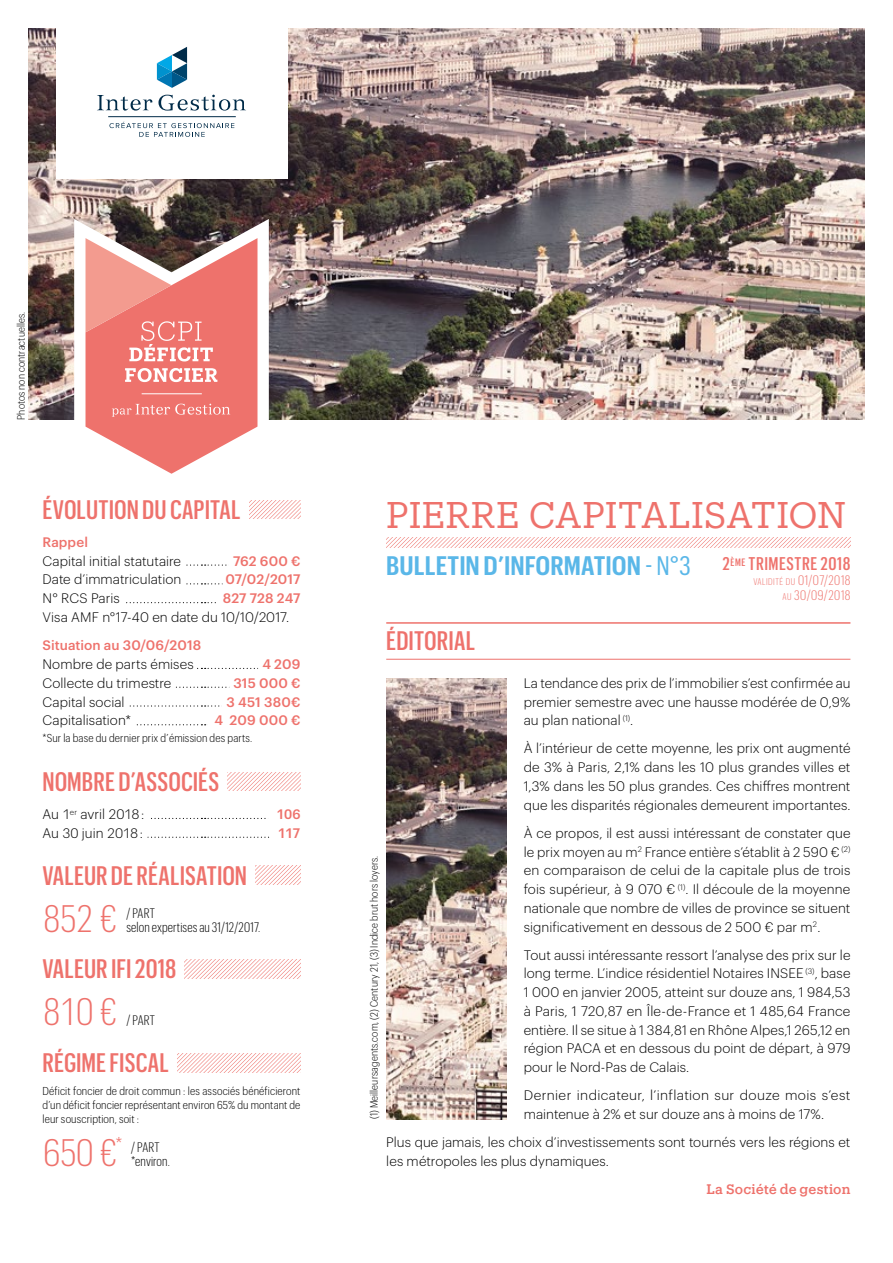
<style>
.page{position:relative;width:893px;height:1263px;background:#fff}
.page>*{position:absolute;margin:0;border:0;box-sizing:border-box;transform-origin:0 0}
.t1{font:300 37.5px "Graphik Cond";letter-spacing:-.06em;color:#ee726c}
.t2{font:36.15px "Produkt Web";color:#ee726c}
.t3{font:500 26.25px "Graphik X Cond";letter-spacing:.005em;color:#ee726c}
.t4{font:600 26.25px "Graphik Cond";color:#5ab7e8}
.t5{font:500 18px "Graphik X Cond";letter-spacing:.035em;color:#ee726c}
.t6{font:300 13.5px/18.8px "Graphik";letter-spacing:.005em;color:#000;text-align:justify}
.t7{font:500 13.5px "Graphik";letter-spacing:.005em;color:#ee726c}
.t8{font:300 13.5px/13.5px "Graphik Cond";letter-spacing:.01em;color:#000}
.t9{font:500 13.5px "Produkt Web";letter-spacing:.005em;color:#ee726c}
.t10{font:300 13.5px "Graphik Cond";color:#ee726c}
.t11{font:300 11.25px/14.1px "Graphik Compact";letter-spacing:.01em;color:#000;text-align:justify}
.t12{font:300 10.5px "Graphik Compact";letter-spacing:.015em;color:#000}
.t13{font:300 9.45px "Graphik Cond";letter-spacing:.055em;color:#ee726c}
.s1{font-weight:400}
.s2{font-size:13.5px}
.s3{font-size:9.45px}
</style>
<div class="page">
<svg style="left:386px;top:538px;width:464px;height:9px"></svg>
<svg style="left:249px;top:500px;width:51px;height:19px"></svg>
<svg style="left:228px;top:772px;width:72px;height:19px"></svg>
<svg style="left:256px;top:866px;width:44px;height:18px"></svg>
<svg style="left:185px;top:960px;width:115px;height:18px"></svg>
<svg style="left:178px;top:1053px;width:122px;height:19px"></svg>
<svg style="left:186px;top:564px;width:41px;height:2px"></svg>
<svg style="left:186px;top:583px;width:37px;height:1px"></svg>
<svg style="left:126px;top:602px;width:90px;height:1px"></svg>
<svg style="left:197px;top:668px;width:61px;height:1px"></svg>
<svg style="left:175px;top:687px;width:52px;height:1px"></svg>
<svg style="left:129px;top:705px;width:91px;height:1px"></svg>
<svg style="left:136px;top:724px;width:71px;height:1px"></svg>
<svg style="left:151px;top:818px;width:115px;height:1px"></svg>
<svg style="left:147px;top:837px;width:123px;height:1px"></svg>
<hr style="left:386px;top:659px;width:464px;height:1px;background:#ee726c">
<hr style="left:386px;top:622px;width:464px;height:2px;background:#ee726c">
<img style="left:386px;top:678px;width:121px;height:441px">
<img style="left:28px;top:28px;width:837px;height:392px">
<svg style="left:74px;top:219px;width:195px;height:208px"></svg>
<svg style="left:86px;top:238px;width:171px;height:236px"></svg>
<div style="left:56px;top:0;width:231px;height:178px;background:#fff"></div>
<svg style="left:157px;top:47px;width:30px;height:41px"></svg>
<hr style="left:108px;top:116px;width:128px;height:1px;background:#002b48">
<svg style="left:97px;top:95px;width:55px;height:16px"></svg>
<svg style="left:158px;top:95px;width:88px;height:16px"></svg>
<svg style="left:109px;top:122px;width:125px;height:15px"></svg>
<p class="t12" style="left:14px;top:420px;width:110px;rotate:-90deg">Photos non contractuelles.</p>
<h3 class="t3" style="left:43px;top:491px;width:200px">ÉVOLUTION DU CAPITAL</h3>
<p class="t7" style="left:43px;top:532px;width:47px">Rappel</p>
<p class="t6" style="left:43px;top:550px;width:140px">Capital initial statutaire</p>
<p class="t7" style="left:233px;top:550px;width:69px">762 600 €</p>
<p class="t6" style="left:43px;top:569px;width:140px">Date d’immatriculation</p>
<p class="t7" style="left:226px;top:569px;width:76px">07/02/2017</p>
<p class="t6" style="left:43px;top:588px;width:79px">N° RCS Paris</p>
<p class="t7" style="left:223px;top:588px;width:79px">827 728 247</p>
<p class="t6" style="left:43px;top:607px;width:248px">Visa AMF n°17-40 en date du 10/10/2017.</p>
<p class="t7" style="left:43px;top:635px;width:160px">Situation au 30/06/2018</p>
<p class="t6" style="left:43px;top:654px;width:153px">Nombre de parts émises</p>
<p class="t7" style="left:262px;top:654px;width:40px">4 209</p>
<p class="t6" style="left:43px;top:672px;width:130px">Collecte du trimestre</p>
<p class="t7" style="left:233px;top:673px;width:69px">315 000 €</p>
<p class="t6" style="left:43px;top:691px;width:84px">Capital social</p>
<p class="t7" style="left:227px;top:691px;width:75px">3 451 380€</p>
<p class="t6" style="left:43px;top:710px;width:90px">Capitalisation*</p>
<p class="t7" style="left:215px;top:710px;width:87px">4 209 000 €</p>
<p class="t11" style="left:43px;top:730px;width:211px">*Sur la base du dernier prix d’émission des parts.</p>
<h3 class="t3" style="left:43px;top:763px;width:178px">NOMBRE D’ASSOCIÉS</h3>
<p class="t6" style="left:43px;top:804px;width:103px">Au 1<sup>er</sup> avril 2018 :</p>
<p class="t7" style="left:276px;top:804px;width:26px">106</p>
<p class="t6" style="left:43px;top:822px;width:102px">Au 30 juin 2018 :</p>
<p class="t7" style="left:278px;top:823px;width:24px">117</p>
<h3 class="t3" style="left:43px;top:857px;width:206px">VALEUR DE RÉALISATION</h3>
<h1 class="t1" style="left:43px;top:893px;width:77px">852 €</h1>
<p class="t8" style="left:126px;top:906px;width:135px">/ PART<br>selon expertises au 31/12/2017.</p>
<h3 class="t3" style="left:43px;top:951px;width:135px">VALEUR IFI 2018</h3>
<h1 class="t1" style="left:43px;top:987px;width:77px">810 €</h1>
<p class="t8" style="left:126px;top:1013px;width:30px">/ PART</p>
<h3 class="t3" style="left:43px;top:1044px;width:128px">RÉGIME FISCAL</h3>
<p class="t11" style="left:43px;top:1083px;width:259px">Déficit foncier de droit commun : les associés bénéficieront d’un déficit foncier représentant environ 65% du montant de leur souscription, soit :</p>
<h1 class="t1" style="left:43px;top:1128px;width:82px">650 €<sup>*</sup></h1>
<p class="t8" style="left:131px;top:1140px;width:40px">/ PART *environ.</p>
<h2 class="t2" style="left:386px;top:490px;width:461px">PIERRE CAPITALISATION</h2>
<h3 class="t4" style="left:386px;top:547px;width:306px">BULLETIN D’INFORMATION <span class="s1">- N°3</span></h3>
<h3 class="t3" style="left:386px;top:623px;width:90px">ÉDITORIAL</h3>
<h3 class="t5" style="left:722px;top:551px;width:129px">2<sup>ÈME</sup> TRIMESTRE 2018</h3>
<p class="t13" style="left:753px;top:576px;width:99px">VALIDITÉ DU <span class="s2">01/07/2018</span></p>
<p class="t10" style="left:783px;top:586px;width:69px"><span class="s3">AU</span> 30/09/2018</p>
<p class="t6" style="left:524px;top:672px;width:328px">La tendance des prix de l’immobilier s’est confirmée au premier semestre avec une hausse modérée de 0,9% au plan national <sup>(1)</sup>.</p>
<p class="t6" style="left:524px;top:738px;width:328px">À l’intérieur de cette moyenne, les prix ont augmenté de 3% à Paris, 2,1% dans les 10 plus grandes villes et 1,3% dans les 50 plus grandes. Ces chiffres montrent que les disparités régionales demeurent importantes.</p>
<p class="t6" style="left:524px;top:822px;width:328px">À ce propos, il est aussi intéressant de constater que le prix moyen au m<sup>2</sup> France entière s’établit à 2 590 € <sup>(2) </sup>en comparaison de celui de la capitale plus de trois fois supérieur, à 9 070 € <sup>(1)</sup>. Il découle de la moyenne nationale que nombre de villes de province se situent significativement en dessous de 2 500 € par m<sup>2</sup>.</p>
<p class="t6" style="left:524px;top:944px;width:328px">Tout aussi intéressante ressort l’analyse des prix sur le long terme. L’indice résidentiel Notaires INSEE <sup>(3)</sup>, base 1 000 en janvier 2005, atteint sur douze ans, 1 984,53 à Paris, 1 720,87 en Île-de-France et 1 485,64 France entière. Il se situe à 1 384,81 en Rhône Alpes,1 265,12 en région PACA et en dessous du point de départ, à 979 pour le Nord-Pas de Calais.</p>
<p class="t6" style="left:524px;top:1085px;width:328px">Dernier indicateur, l’inflation sur douze mois s’est maintenue à 2% et sur douze ans à moins de 17%.</p>
<p class="t6" style="left:386px;top:1132px;width:466px">Plus que jamais, les choix d’investissements sont tournés vers les régions et les métropoles les plus dynamiques.</p>
<p class="t9" style="left:707px;top:1180px;width:145px">La Société de gestion</p>
<p class="t12" style="left:367px;top:1119px;width:265px;rotate:-90deg">(1) Meilleursagents.com, (2) Century 21, (3) Indice brut hors loyers.</p>
</div>
